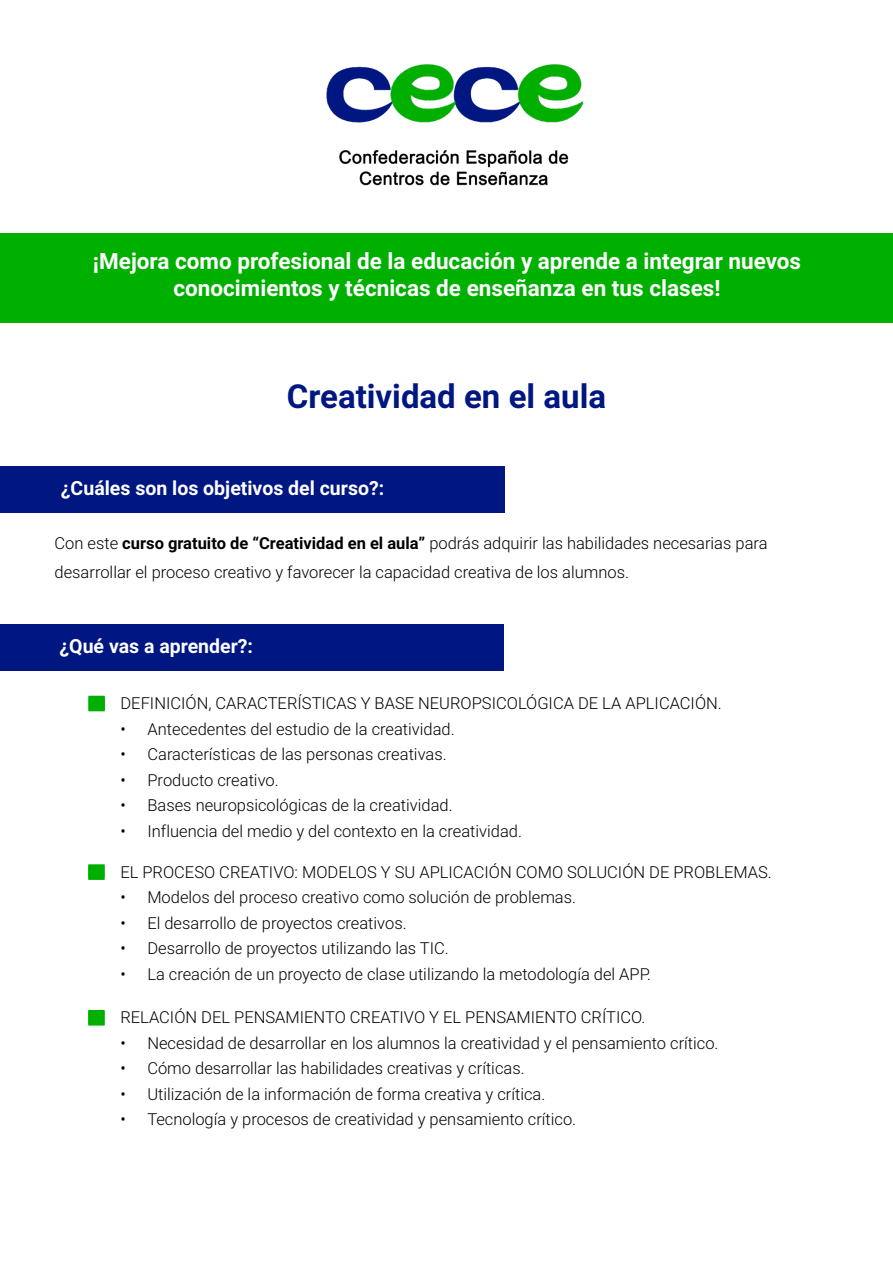
<style>
.page{position:relative;width:893px;height:1263px;background:#fff}
.page>*{position:absolute;margin:0;border:0;box-sizing:border-box;transform-origin:0 0}
.t1{font:700 33px "Roboto";color:#001781}
.t2{font:700 22.5px/27px "Roboto";color:#fff;text-align:center}
.t3{font:700 19.5px "Roboto";color:#fff}
.t4{font:300 16.5px/28.5px "Roboto";color:#000}
.s1{font-weight:700}
</style>
<div class="page">
<div style="left:0;top:233px;width:893px;height:89px;background:#00b000"></div>
<img style="left:326px;top:64px;width:258px;height:122px">
<div style="left:0;top:466px;width:504px;height:46px;background:#001781"></div>
<div style="left:0;top:624px;width:504px;height:47px;background:#001781"></div>
<svg style="left:88px;top:696px;width:17px;height:15px"></svg>
<svg style="left:88px;top:864px;width:17px;height:16px"></svg>
<svg style="left:88px;top:1010px;width:17px;height:15px"></svg>
<h2 class="t2" style="left:93px;top:247px;width:710px">¡Mejora como profesional de la educación y aprende a integrar nuevos conocimientos y técnicas de enseñanza en tus clases!</h2>
<h1 class="t1" style="left:287px;top:373px;width:321px">Creatividad en el aula</h1>
<p class="t3" style="left:61px;top:474px;width:325px">¿Cuáles son los objetivos del curso?:</p>
<p class="t4" style="left:55px;top:528px;width:714px">Con este <span class="s1">curso gratuito de “Creatividad en el aula”</span> podrás adquirir las habilidades necesarias para desarrollar el proceso creativo y favorecer la capacidad creativa de los alumnos.</p>
<p class="t3" style="left:60px;top:633px;width:195px">¿Qué vas a aprender?:</p>
<p class="t4" style="left:120px;top:688px;width:603px">DEFINICIÓN, CARACTERÍSTICAS Y BASE NEUROPSICOLÓGICA DE LA APLICACIÓN.</p>
<p class="t4" style="left:120px;top:714px;width:336px">• Antecedentes del estudio de la creatividad.</p>
<p class="t4" style="left:120px;top:739px;width:328px">• Características de las personas creativas.</p>
<p class="t4" style="left:120px;top:765px;width:160px">• Producto creativo.</p>
<p class="t4" style="left:120px;top:790px;width:334px">• Bases neuropsicológicas de la creatividad.</p>
<p class="t4" style="left:120px;top:816px;width:403px">• Influencia del medio y del contexto en la creatividad.</p>
<p class="t4" style="left:120px;top:857px;width:653px">EL PROCESO CREATIVO: MODELOS Y SU APLICACIÓN COMO SOLUCIÓN DE PROBLEMAS.</p>
<p class="t4" style="left:120px;top:882px;width:457px">• Modelos del proceso creativo como solución de problemas.</p>
<p class="t4" style="left:120px;top:908px;width:288px">• El desarrollo de proyectos creativos.</p>
<p class="t4" style="left:120px;top:933px;width:330px">• Desarrollo de proyectos utilizando las TIC.</p>
<p class="t4" style="left:120px;top:959px;width:532px">• La creación de un proyecto de clase utilizando la metodología del APP.</p>
<p class="t4" style="left:120px;top:1003px;width:527px">RELACIÓN DEL PENSAMIENTO CREATIVO Y EL PENSAMIENTO CRÍTICO.</p>
<p class="t4" style="left:120px;top:1028px;width:600px">• Necesidad de desarrollar en los alumnos la creatividad y el pensamiento crítico.</p>
<p class="t4" style="left:120px;top:1054px;width:406px">• Cómo desarrollar las habilidades creativas y críticas.</p>
<p class="t4" style="left:120px;top:1079px;width:427px">• Utilización de la información de forma creativa y crítica.</p>
<p class="t4" style="left:120px;top:1104px;width:457px">• Tecnología y procesos de creatividad y pensamiento crítico.</p>
</div>
